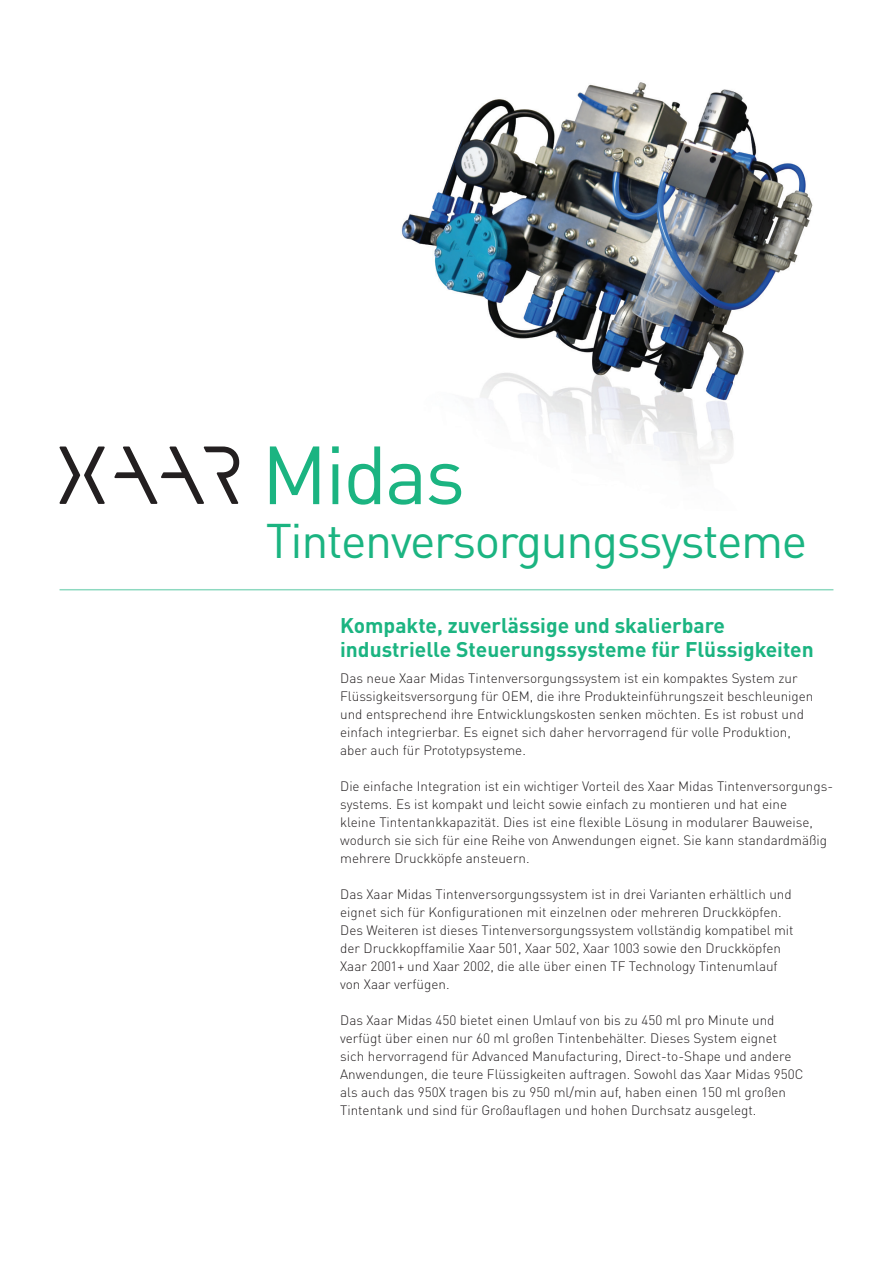
<style>
.page{position:relative;width:893px;height:1263px;background:#fff}
.page>*{position:absolute;margin:0;border:0;box-sizing:border-box;transform-origin:0 0}
.t1{font:81px "DIN Pro";letter-spacing:-.03em;color:#1bb481}
.t2{font:48px "DIN Pro";letter-spacing:-.03em;color:#1bb481}
.t3{font:700 21px/24px "DIN Pro";color:#1bb481}
.t4{font:300 13.5px/18px "DIN Pro";color:#231f20}
</style>
<div class="page">
<img style="left:401px;top:82px;width:412px;height:388px">
<hr style="left:60px;top:589px;width:773px;height:1px;background:#1bb481">
<svg style="left:59px;top:446px;width:180px;height:58px"></svg>
<h1 class="t1" style="left:261px;top:413px;width:205px">Midas</h1>
<h2 class="t2" style="left:266px;top:504px;width:543px">Tintenversorgungssysteme</h2>
<h3 class="t3" style="left:340px;top:612px;width:475px">Kompakte, zuverlässige und skalierbare industrielle Steuerungssysteme für Flüssigkeiten</h3>
<p class="t4" style="left:340px;top:668px;width:475px">Das neue Xaar Midas Tintenversorgungssystem ist ein kompaktes System zur Flüssigkeitsversorgung für OEM, die ihre Produkteinführungszeit beschleunigen und entsprechend ihre Entwicklungskosten senken möchten. Es ist robust und einfach integrierbar. Es eignet sich daher hervorragend für volle Produktion, aber auch für Prototypsysteme.</p>
<p class="t4" style="left:340px;top:776px;width:494px">Die einfache Integration ist ein wichtiger Vorteil des Xaar Midas Tintenversorgungs&shy;systems. Es ist kompakt und leicht sowie einfach zu montieren und hat eine<br>kleine Tintentankkapazität. Dies ist eine flexible Lösung in modularer Bauweise, wodurch sie sich für eine Reihe von Anwendungen eignet. Sie kann standardmäßig mehrere Druckköpfe ansteuern.</p>
<p class="t4" style="left:340px;top:884px;width:455px">Das Xaar Midas Tintenversorgungssystem ist in drei Varianten erhältlich und eignet sich für Konfigurationen mit einzelnen oder mehreren Druckköpfen.<br>Des Weiteren ist dieses Tintenversorgungssystem vollständig kompatibel mit der Druckkopffamilie Xaar 501, Xaar 502, Xaar 1003 sowie den Druckköpfen Xaar 2001+ und Xaar 2002, die alle über einen TF Technology Tintenumlauf von Xaar verfügen.</p>
<p class="t4" style="left:340px;top:1010px;width:465px">Das Xaar Midas 450 bietet einen Umlauf von bis zu 450 ml pro Minute und verfügt über einen nur 60 ml großen Tintenbehälter. Dieses System eignet sich hervorragend für Advanced Manufacturing, Direct-to-Shape und andere Anwendungen, die teure Flüssigkeiten auftragen. Sowohl das Xaar Midas 950C als auch das 950X tragen bis zu 950 ml/min auf, haben einen 150 ml großen Tintentank und sind für Großauflagen und hohen Durchsatz ausgelegt.</p>
</div>
